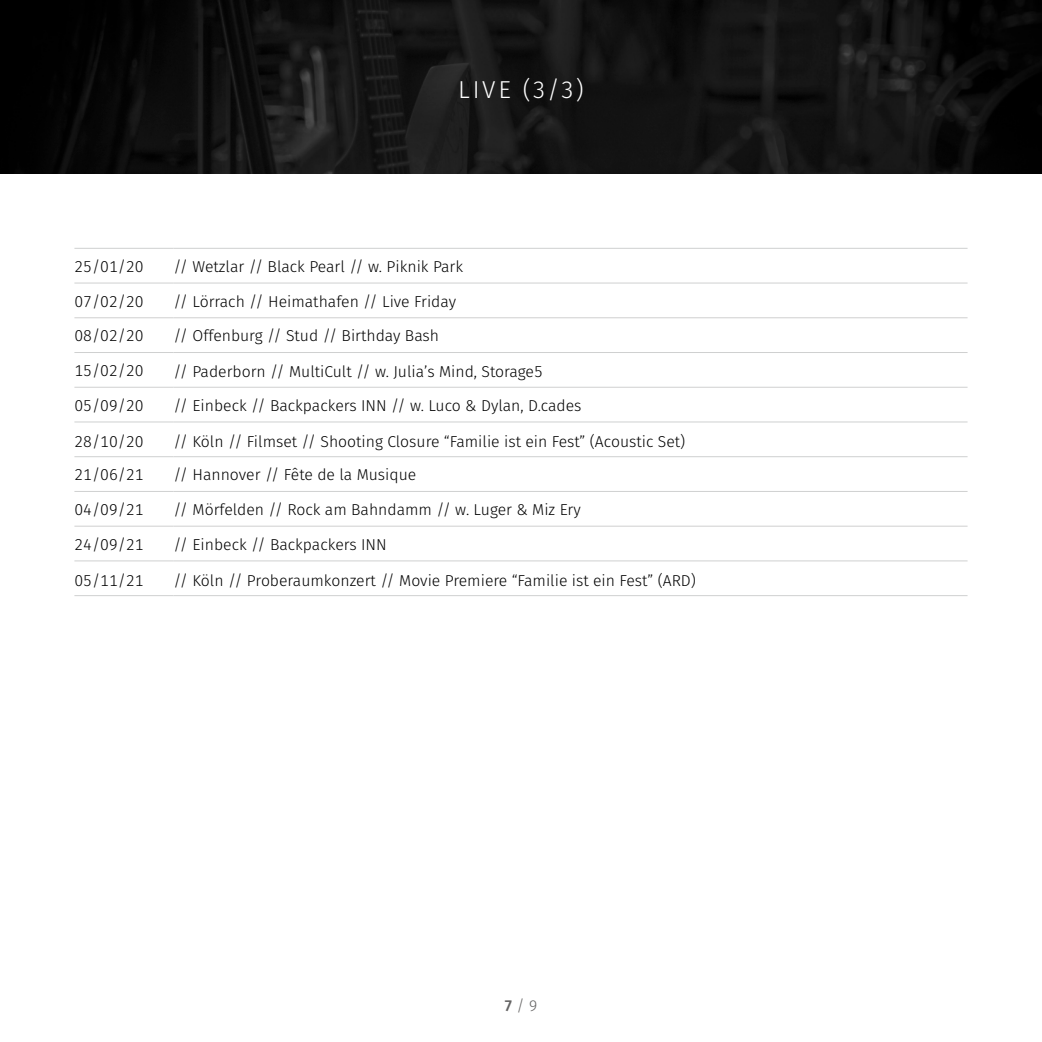
<style>
.page{position:relative;width:1042px;height:1042px;background:#fff}
.page>*{position:absolute;margin:0;border:0;box-sizing:border-box;transform-origin:0 0}
.t1{font:300 24.5px "Fira Sans";color:#fff}
.t2{font:300 15.75px "Fira Sans";color:#000}
.t3{font:300 15.75px "Fira Sans";color:#646363}
.s1{font-weight:500}
</style>
<div class="page">
<img style="left:0;top:0;width:1042px;height:174px">
<hr style="left:74px;top:248px;width:100px;height:1px;background:#cfd0d0">
<hr style="left:174px;top:248px;width:793px;height:1px;background:#cfd0d0">
<hr style="left:74px;top:283px;width:100px;height:1px;background:#cfd0d0">
<hr style="left:174px;top:283px;width:793px;height:1px;background:#cfd0d0">
<hr style="left:74px;top:317px;width:100px;height:1px;background:#cfd0d0">
<hr style="left:174px;top:317px;width:793px;height:1px;background:#cfd0d0">
<hr style="left:74px;top:352px;width:100px;height:1px;background:#cfd0d0">
<hr style="left:174px;top:352px;width:793px;height:1px;background:#cfd0d0">
<hr style="left:74px;top:387px;width:100px;height:1px;background:#cfd0d0">
<hr style="left:174px;top:387px;width:793px;height:1px;background:#cfd0d0">
<hr style="left:74px;top:422px;width:100px;height:1px;background:#cfd0d0">
<hr style="left:174px;top:422px;width:793px;height:1px;background:#cfd0d0">
<hr style="left:74px;top:456px;width:100px;height:1px;background:#cfd0d0">
<hr style="left:174px;top:456px;width:793px;height:1px;background:#cfd0d0">
<hr style="left:74px;top:491px;width:100px;height:1px;background:#cfd0d0">
<hr style="left:174px;top:491px;width:793px;height:1px;background:#cfd0d0">
<hr style="left:74px;top:526px;width:100px;height:1px;background:#cfd0d0">
<hr style="left:174px;top:526px;width:793px;height:1px;background:#cfd0d0">
<hr style="left:74px;top:560px;width:100px;height:1px;background:#cfd0d0">
<hr style="left:174px;top:560px;width:793px;height:1px;background:#cfd0d0">
<hr style="left:74px;top:595px;width:100px;height:1px;background:#cfd0d0">
<hr style="left:174px;top:595px;width:793px;height:1px;background:#cfd0d0">
<h1 class="t1" style="left:458px;top:72px;width:127px">LIVE (3/3)</h1>
<p class="t2" style="left:74px;top:255px;width:71px">25/01/20</p>
<p class="t2" style="left:174px;top:255px;width:291px">// Wetzlar // Black Pearl // w. Piknik Park</p>
<p class="t2" style="left:74px;top:290px;width:71px">07/02/20</p>
<p class="t2" style="left:174px;top:290px;width:284px">// Lörrach // Heimathafen // Live Friday</p>
<p class="t2" style="left:74px;top:325px;width:71px">08/02/20</p>
<p class="t2" style="left:174px;top:325px;width:267px">// Offenburg // Stud // Birthday Bash</p>
<p class="t2" style="left:74px;top:359px;width:71px">15/02/20</p>
<p class="t2" style="left:174px;top:361px;width:371px">// Paderborn // MultiCult // w. Julia’s Mind, Storage5</p>
<p class="t2" style="left:74px;top:394px;width:71px">05/09/20</p>
<p class="t2" style="left:174px;top:394px;width:409px">// Einbeck // Backpackers INN // w. Luco &amp; Dylan, D.cades</p>
<p class="t2" style="left:74px;top:430px;width:71px">28/10/20</p>
<p class="t2" style="left:174px;top:430px;width:513px">// Köln // Filmset // Shooting Closure “Familie ist ein Fest” (Acoustic Set)</p>
<p class="t2" style="left:74px;top:464px;width:71px">21/06/21</p>
<p class="t2" style="left:174px;top:464px;width:244px">// Hannover // Fête de la Musique</p>
<p class="t2" style="left:74px;top:498px;width:71px">04/09/21</p>
<p class="t2" style="left:174px;top:498px;width:409px">// Mörfelden // Rock am Bahndamm // w. Luger &amp; Miz Ery</p>
<p class="t2" style="left:74px;top:533px;width:71px">24/09/21</p>
<p class="t2" style="left:174px;top:533px;width:215px">// Einbeck // Backpackers INN</p>
<p class="t2" style="left:74px;top:569px;width:71px">05/11/21</p>
<p class="t2" style="left:174px;top:569px;width:524px">// Köln // Proberaumkonzert // Movie Premiere “Familie ist ein Fest” (ARD)</p>
<p class="t3" style="left:505px;top:994px;width:34px"><span class="s1">7</span> / 9</p>
</div>
